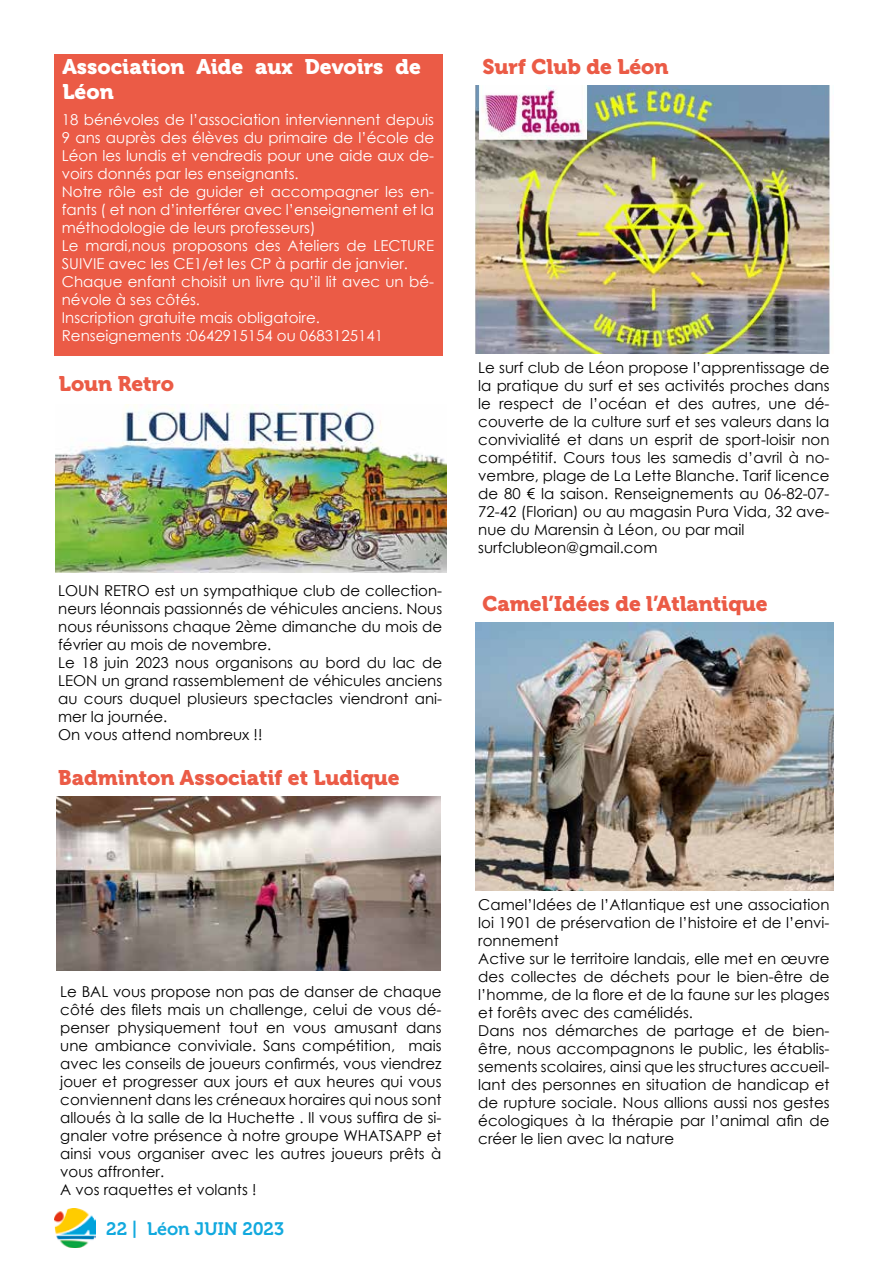
<style>
.page{position:relative;width:893px;height:1263px;background:#fff}
.page>*{position:absolute;margin:0;border:0;box-sizing:border-box;transform-origin:0 0}
.t1{font:21px "Museo 900";color:#eb5b46}
.t2{font:21px/25.2px "Museo 900";color:#fff}
.t3{font:18px "Museo 700";color:#12a9de}
.t4{font:15px/18px "Century Gothic";color:#000}
.t5{font:15px/18px "Century Gothic";color:#fff}
</style>
<div class="page">
<img style="left:54px;top:1209px;width:41px;height:38px">
<img style="left:475px;top:85px;width:355px;height:269px">
<img style="left:55px;top:404px;width:391px;height:169px">
<div style="left:54px;top:54px;width:388px;height:301px;background:#eb5b46"></div>
<img style="left:475px;top:622px;width:359px;height:269px">
<img style="left:57px;top:796px;width:384px;height:174px">
<h1 class="t2" style="left:63px;top:54px;width:360px">Association Aide aux Devoirs de<br>Léon</h1>
<p class="t5" style="left:62px;top:110px;width:374px">18 bénévoles de l’association interviennent depuis 9 ans auprès des élèves du primaire de l’école de Léon les lundis et vendredis pour une aide aux de&shy;voirs donnés par les enseignants.<br>Notre rôle est de guider et accompagner les en&shy;fants ( et non d’interférer avec l’enseignement et la méthodologie de leurs professeurs)<br>Le mardi,nous proposons des Ateliers de LECTURE SUIVIE avec les CE1/et les CP à partir de janvier.<br>Chaque enfant choisit un livre qu’il lit avec un bé&shy;névole à ses côtés.<br>Inscription gratuite mais obligatoire.<br>Renseignements :0642915154 ou 0683125141</p>
<h1 class="t1" style="left:59px;top:371px;width:116px">Loun Retro</h1>
<p class="t4" style="left:58px;top:581px;width:385px">LOUN RETRO est un sympathique club de collection&shy;neurs léonnais passionnés de véhicules anciens. Nous nous réunissons chaque 2ème dimanche du mois de février au mois de novembre.<br>Le 18 juin 2023 nous organisons au bord du lac de LEON un grand rassemblement de véhicules anciens au cours duquel plusieurs spectacles viendront ani&shy;mer la journée.<br>On vous attend nombreux !!</p>
<h1 class="t1" style="left:58px;top:766px;width:343px">Badminton Associatif et Ludique</h1>
<h1 class="t1" style="left:482px;top:55px;width:188px">Surf Club de Léon</h1>
<p class="t4" style="left:478px;top:359px;width:353px">Le surf club de Léon propose l’apprentissage de la pratique du surf et ses activités proches dans le respect de l’océan et des autres, une dé&shy;couverte de la culture surf et ses valeurs dans la convivialité et dans un esprit de sport-loisir non compétitif. Cours tous les samedis d’avril à no&shy;vembre, plage de La Lette Blanche. Tarif licence de 80 € la saison. Renseignements au 06-82-07- 72-42 (Florian) ou au magasin Pura Vida, 32 ave&shy;nue du Marensin à Léon, ou par mail surfclubleon@gmail.com</p>
<h1 class="t1" style="left:482px;top:592px;width:287px">Camel’Idées de l’Atlantique</h1>
<p class="t4" style="left:60px;top:982px;width:383px">Le BAL vous propose non pas de danser de chaque côté des filets mais un challenge, celui de vous dé&shy;penser physiquement tout en vous amusant dans une ambiance conviviale. Sans compétition, mais avec les conseils de joueurs confirmés, vous viendrez jouer et progresser aux jours et aux heures qui vous conviennent dans les créneaux horaires qui nous sont alloués à la salle de la Huchette . Il vous suffira de si&shy;gnaler votre présence à notre groupe WHATSAPP et ainsi vous organiser avec les autres joueurs prêts à vous affronter.<br>A vos raquettes et volants !</p>
<p class="t3" style="left:106px;top:1218px;width:179px">22 | Léon JUIN 2023</p>
<p class="t4" style="left:478px;top:896px;width:353px">Camel’Idées de l’Atlantique est une association loi 1901 de préservation de l’histoire et de l’envi&shy;ronnement<br>Active sur le territoire landais, elle met en œuvre des collectes de déchets pour le bien-être de l’homme, de la flore et de la faune sur les plages et forêts avec des camélidés.<br>Dans nos démarches de partage et de bien&shy;être, nous accompagnons le public, les établis&shy;sements scolaires, ainsi que les structures accueil&shy;lant des personnes en situation de handicap et de rupture sociale. Nous allions aussi nos gestes écologiques à la thérapie par l’animal afin de créer le lien avec la nature</p>
</div>
